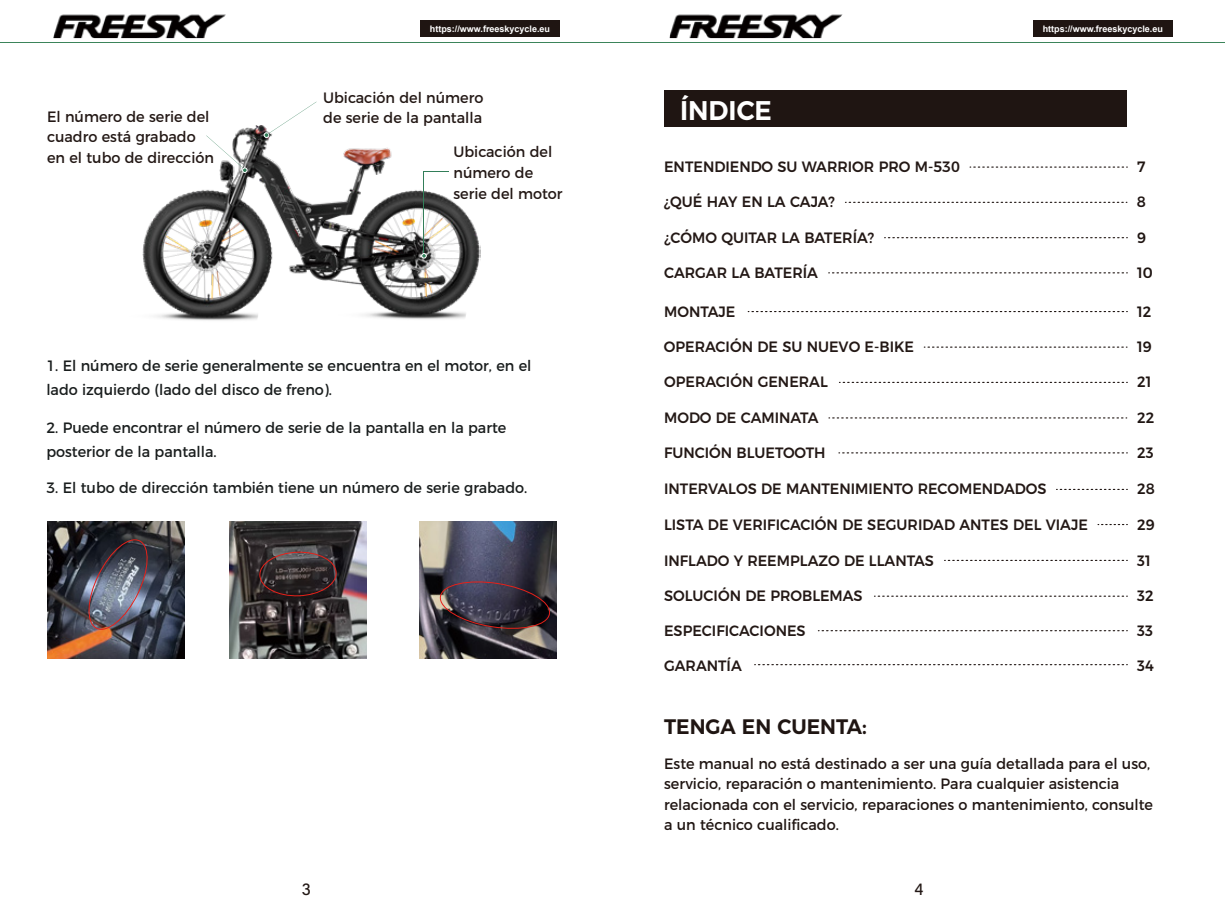
<style>
.page{position:relative;width:1225px;height:911px;background:#fff}
.page>*{position:absolute;margin:0;border:0;box-sizing:border-box;transform-origin:0 0}
.t1{font:600 27px "Montserrat";color:#fff;scale:.96 1}
.t2{font:600 21px "Montserrat";color:#1f1512;scale:.96 1}
.t3{font:500 15px "Montserrat";color:#231815;scale:.96 1}
.t4{font:15px/24.3px "Montserrat";color:#191d1d;scale:.96 1}
.t5{font:15px/20.5px "Montserrat";color:#1f1512;scale:.96 1}
.t6{font:15px/20.7px "Montserrat";color:#231815;scale:.96 1}
.t7{font:500 15px "Montserrat";color:#1f1512;scale:.96 1}
.t8{font:700 9px "Arial";color:#fff}
</style>
<div class="page">
<hr style="left:0;top:42px;width:1225px;height:1px;background:#3b845a">
<img style="left:53px;top:14px;width:173px;height:24px">
<div style="left:420px;top:20px;width:140px;height:17px;background:#1f1512"></div>
<img style="left:670px;top:14px;width:173px;height:24px">
<div style="left:1033px;top:20px;width:139px;height:17px;background:#1f1512"></div>
<img style="left:142px;top:125px;width:338px;height:196px">
<hr style="left:424px;top:171px;width:1px;height:82px;background:#327e59">
<svg style="left:425px;top:171px;width:23px;height:1px"></svg>
<svg style="left:206px;top:135px;width:41px;height:38px"></svg>
<svg style="left:421px;top:253px;width:5px;height:5px"></svg>
<svg style="left:264px;top:102px;width:52px;height:36px"></svg>
<img style="left:48px;top:521px;width:137px;height:137px">
<img style="left:230px;top:521px;width:137px;height:137px">
<img style="left:419px;top:521px;width:137px;height:137px">
<img style="left:85px;top:535px;width:66px;height:98px">
<svg style="left:259px;top:550px;width:78px;height:46px;background:#403233"></svg>
<svg style="left:438px;top:578px;width:113px;height:53px;background:#3f3540"></svg>
<div style="left:664px;top:91px;width:462px;height:36px;background:#1f1512"></div>
<svg style="left:970px;top:166px;width:157px;height:2px"></svg>
<svg style="left:845px;top:202px;width:282px;height:1px"></svg>
<svg style="left:829px;top:272px;width:298px;height:1px"></svg>
<svg style="left:839px;top:382px;width:288px;height:1px"></svg>
<svg style="left:829px;top:417px;width:298px;height:1px"></svg>
<svg style="left:839px;top:452px;width:288px;height:1px"></svg>
<svg style="left:1056px;top:489px;width:71px;height:1px"></svg>
<svg style="left:1098px;top:524px;width:29px;height:1px"></svg>
<svg style="left:944px;top:560px;width:183px;height:1px"></svg>
<svg style="left:884px;top:237px;width:243px;height:1px"></svg>
<svg style="left:748px;top:311px;width:379px;height:1px"></svg>
<svg style="left:924px;top:346px;width:203px;height:1px"></svg>
<svg style="left:874px;top:595px;width:253px;height:1px"></svg>
<svg style="left:818px;top:630px;width:309px;height:1px"></svg>
<svg style="left:754px;top:664px;width:373px;height:1px"></svg>
<p class="t6" style="left:47px;top:105px;width:175px">El número de serie del cuadro está grabado en el tubo de dirección</p>
<p class="t8" style="left:430px;top:23px;width:122px">https://www.freeskycycle.eu</p>
<p class="t8" style="left:1042px;top:23px;width:122px">https://www.freeskycycle.eu</p>
<p class="t6" style="left:323px;top:86px;width:168px">Ubicación del número de serie de la pantalla</p>
<p class="t6" style="left:453px;top:140px;width:115px">Ubicación del número de serie del motor</p>
<h1 class="t1" style="left:680px;top:88px;width:97px">ÍNDICE</h1>
<p class="t3" style="left:664px;top:154px;width:310px">ENTENDIENDO SU WARRIOR PRO M-530</p>
<p class="t7" style="left:1137px;top:154px;width:10px">7</p>
<p class="t3" style="left:664px;top:190px;width:180px">¿QUÉ HAY EN LA CAJA?</p>
<p class="t7" style="left:1137px;top:190px;width:11px">8</p>
<p class="t3" style="left:664px;top:225px;width:220px">¿CÓMO QUITAR LA BATERÍA?</p>
<p class="t7" style="left:1137px;top:225px;width:11px">9</p>
<p class="t3" style="left:664px;top:261px;width:162px">CARGAR LA BATERÍA</p>
<p class="t7" style="left:1137px;top:261px;width:18px">10</p>
<p class="t3" style="left:664px;top:299px;width:76px">MONTAJE</p>
<p class="t7" style="left:1137px;top:299px;width:16px">12</p>
<p class="t3" style="left:664px;top:334px;width:262px">OPERACIÓN DE SU NUEVO E-BIKE</p>
<p class="t7" style="left:1137px;top:334px;width:17px">19</p>
<p class="t4" style="left:46px;top:352px;width:507px">1. El número de serie generalmente se encuentra en el motor, en el lado izquierdo (lado del disco de freno).</p>
<p class="t4" style="left:46px;top:414px;width:481px">2. Puede encontrar el número de serie de la pantalla en la parte posterior de la pantalla.</p>
<p class="t4" style="left:46px;top:474px;width:502px">3. El tubo de dirección también tiene un número de serie grabado.</p>
<p class="t3" style="left:664px;top:370px;width:172px">OPERACIÓN GENERAL</p>
<p class="t7" style="left:1137px;top:370px;width:16px">21</p>
<p class="t3" style="left:664px;top:405px;width:162px">MODO DE CAMINATA</p>
<p class="t7" style="left:1137px;top:405px;width:19px">22</p>
<p class="t3" style="left:664px;top:440px;width:170px">FUNCIÓN BLUETOOTH</p>
<p class="t7" style="left:1137px;top:440px;width:19px">23</p>
<p class="t3" style="left:664px;top:476px;width:400px">INTERVALOS DE MANTENIMIENTO RECOMENDADOS</p>
<p class="t7" style="left:1137px;top:476px;width:20px">28</p>
<p class="t3" style="left:664px;top:512px;width:443px">LISTA DE VERIFICACIÓN DE SEGURIDAD ANTES DEL VIAJE</p>
<p class="t7" style="left:1137px;top:512px;width:20px">29</p>
<p class="t3" style="left:664px;top:548px;width:283px">INFLADO Y REEMPLAZO DE LLANTAS</p>
<p class="t7" style="left:1137px;top:548px;width:16px">31</p>
<p class="t3" style="left:664px;top:583px;width:208px">SOLUCIÓN DE PROBLEMAS</p>
<p class="t7" style="left:1137px;top:583px;width:19px">32</p>
<p class="t3" style="left:664px;top:618px;width:149px">ESPECIFICACIONES</p>
<p class="t7" style="left:1137px;top:618px;width:18px">33</p>
<p class="t3" style="left:664px;top:653px;width:82px">GARANTÍA</p>
<p class="t7" style="left:1137px;top:653px;width:19px">34</p>
<h2 class="t2" style="left:664px;top:709px;width:213px">TENGA EN CUENTA:</h2>
<p class="t5" style="left:664px;top:751px;width:511px">Este manual no está destinado a ser una guía detallada para el uso, servicio, reparación o mantenimiento. Para cualquier asistencia relacionada con el servicio, reparaciones o mantenimiento, consulte a un técnico cualificado.</p>
</div>
